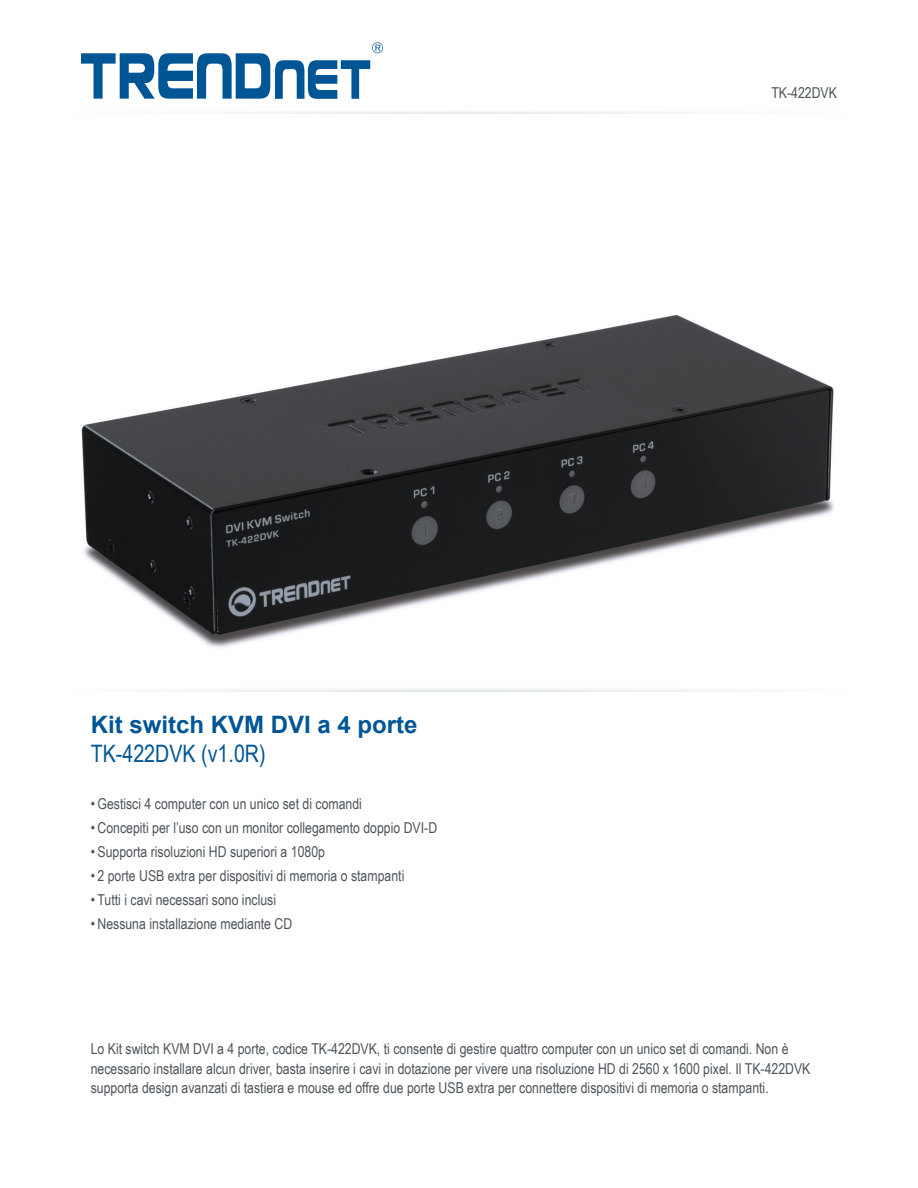
<style>
.page{position:relative;width:918px;height:1188px;background:#fff}
.page>*{position:absolute;margin:0;border:0;box-sizing:border-box;transform-origin:0 0}
.t1{font:700 24px "Arial";color:#005595}
.t2{font:24px "Arial Narrow";color:#005595}
.t3{font:15px/19.5px "Arial Narrow";color:#4d545a}
</style>
<div class="page">
<svg style="left:201px;top:111px;width:517px;height:3px"></svg>
<svg style="left:81px;top:42px;width:302px;height:57px"></svg>
<img style="left:81px;top:316px;width:753px;height:332px">
<p class="t1" style="left:91px;top:709px;width:328px">Kit switch KVM DVI a 4 porte</p>
<p class="t2" style="left:91px;top:736px;width:176px">TK-422DVK (v1.0R)</p>
<p class="t3" style="left:91px;top:793px;width:273px">• Gestisci 4 computer con un unico set di comandi</p>
<p class="t3" style="left:91px;top:817px;width:348px">• Concepiti per l’uso con un monitor collegamento doppio DVI-D</p>
<p class="t3" style="left:91px;top:841px;width:236px">• Supporta risoluzioni HD superiori a 1080p</p>
<p class="t3" style="left:91px;top:865px;width:315px">• 2 porte USB extra per dispositivi di memoria o stampanti</p>
<p class="t3" style="left:91px;top:889px;width:187px">• Tutti i cavi necessari sono inclusi</p>
<p class="t3" style="left:91px;top:913px;width:203px">• Nessuna installazione mediante CD</p>
<p class="t3" style="left:771px;top:82px;width:67px">TK-422DVK</p>
<p class="t3" style="left:91px;top:1039px;width:721px">Lo Kit switch KVM DVI a 4 porte, codice TK-422DVK, ti consente di gestire quattro computer con un unico set di comandi. Non è necessario installare alcun driver, basta inserire i cavi in dotazione per vivere una risoluzione HD di 2560 x 1600 pixel. Il TK-422DVK supporta design avanzati di tastiera e mouse ed offre due porte USB extra per connettere dispositivi di memoria o stampanti.</p>
</div>
